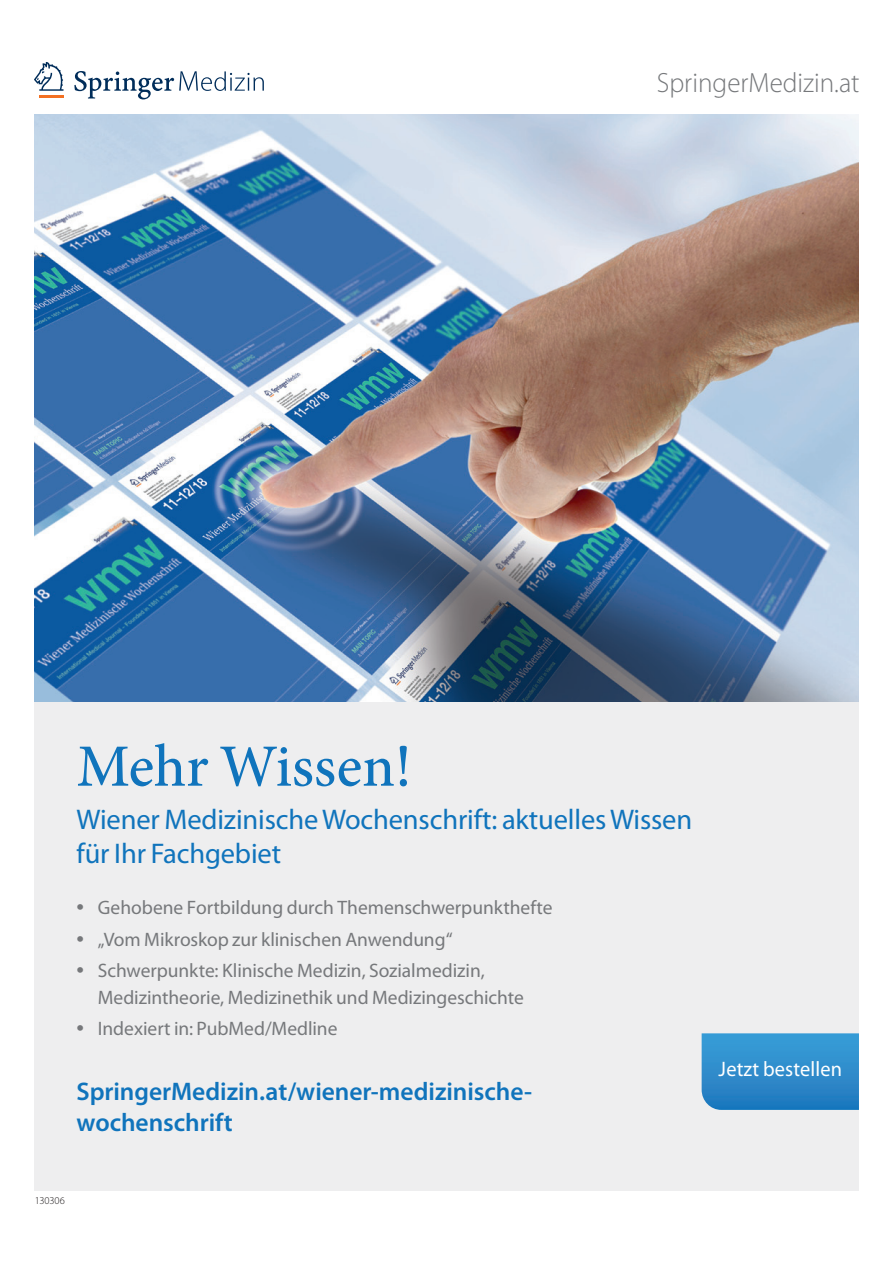
<style>
.page{position:relative;width:893px;height:1263px;background:#fff}
.page>*{position:absolute;margin:0;border:0;box-sizing:border-box;transform-origin:0 0}
.t1{font:500 60px "Minion Pro";color:#1074bc}
.t2{font:28.5px/34.5px "Myriad Pro";letter-spacing:-.005em;color:#1074bc}
.t3{font:300 27.9px "Myriad Pro";color:#76787b}
.t4{font:600 25.5px/30.6px "Myriad Pro";color:#1074bc}
.t5{font:21px "Myriad Pro";letter-spacing:.01em;color:#fff}
.t6{font:19.5px/27px "Myriad Pro";letter-spacing:-.005em;color:#76787b}
.t7{font:300 10.5px "Myriad Pro";letter-spacing:.005em;color:#231f20}
.s1{font-size:27px}
</style>
<div class="page">
<div style="left:34px;top:115px;width:825px;height:1075px;background:#eeeeef"></div>
<img style="left:34px;top:115px;width:825px;height:587px">
<hr style="left:39px;top:95px;width:24px;height:3px;background:#f37022">
<svg style="left:34px;top:62px;width:30px;height:29px"></svg>
<svg style="left:74px;top:71px;width:190px;height:28px"></svg>
<svg style="left:702px;top:1033px;width:157px;height:77px;background:#2f8ccb"></svg>
<h3 class="t3" style="left:657px;top:68px;width:204px">SpringerMedizin.at</h3>
<h1 class="t1" style="left:77px;top:726px;width:337px">Mehr Wissen!</h1>
<h2 class="t2" style="left:77px;top:801px;width:617px">Wiener Medizinische Wochenschrift: aktuelles Wissen für Ihr Fachgebiet</h2>
<p class="t6" style="left:77px;top:894px;width:478px"><span class="s1">•</span> Gehobene Fortbildung durch Themenschwerpunkthefte</p>
<p class="t6" style="left:77px;top:925px;width:378px"><span class="s1">•</span> „Vom Mikroskop zur klinischen Anwendung“</p>
<p class="t6" style="left:98px;top:956px;width:427px;text-indent:-21px"><span class="s1">•</span> Schwerpunkte: Klinische Medizin, Sozialmedizin,<br>Medizintheorie, Medizinethik und Medizingeschichte</p>
<p class="t6" style="left:77px;top:1015px;width:263px"><span class="s1">•</span> Indexiert in: PubMed/Medline</p>
<h3 class="t4" style="left:77px;top:1075px;width:457px">SpringerMedizin.at/wiener-medizinische&shy;wochenschrift</h3>
<p class="t7" style="left:35px;top:1195px;width:32px">130306</p>
<p class="t5" style="left:719px;top:1056px;width:125px">Jetzt bestellen</p>
</div>
